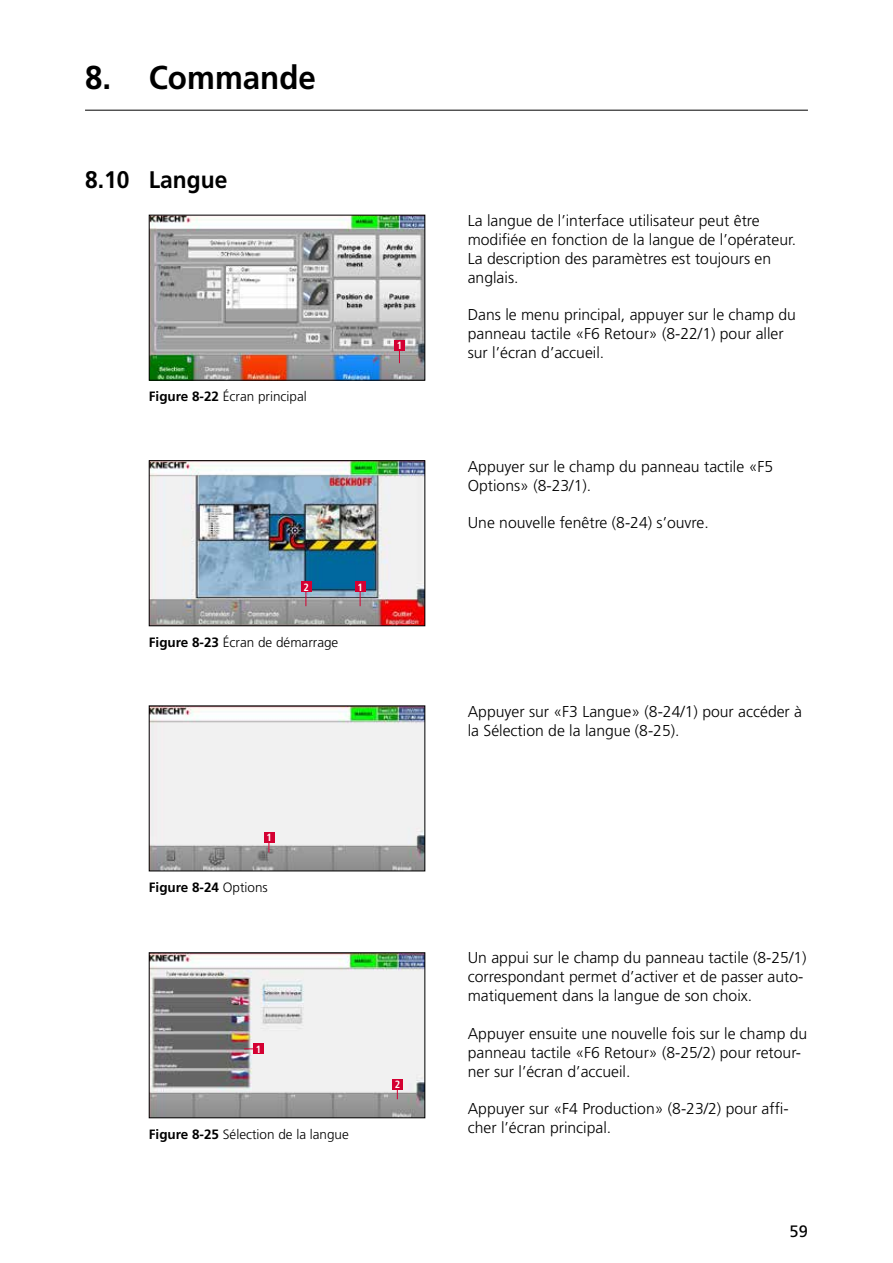
<style>
.page{position:relative;width:893px;height:1263px;background:#fff}
.page>*{position:absolute;margin:0;border:0;box-sizing:border-box;transform-origin:0 0}
.t1{font:700 33px "Frutiger LT";color:#000;scale:.95 1}
.t2{font:700 24px "Frutiger LT";color:#000;scale:.95 1}
.t3{font:16.5px "Frutiger LT";color:#000}
.t4{font:300 15.75px/18.9px "Frutiger LT";color:#000}
.t5{font:300 13.5px "Frutiger LT";color:#000}
.t6{font:700 13.5px "Frutiger LT";color:#000}
.t7{font:700 condensed 10.5px "Frutiger LT";color:#fff}
.s1{font-weight:700}
.s2{font-weight:300}
</style>
<div class="page">
<img style="left:151px;top:954px;width:272px;height:162px">
<div style="left:149px;top:952px;width:276px;height:166px;border:1px solid #000"></div>
<hr style="left:85px;top:110px;width:723px;height:1px;background:#000">
<img style="left:151px;top:217px;width:272px;height:162px">
<div style="left:149px;top:215px;width:276px;height:166px;border:1px solid #000"></div>
<img style="left:151px;top:462px;width:272px;height:162px">
<div style="left:149px;top:460px;width:276px;height:166px;border:1px solid #000"></div>
<img style="left:151px;top:707px;width:272px;height:162px">
<div style="left:394px;top:340px;width:11px;height:11px;background:#d40032"></div>
<svg style="left:399px;top:351px;width:1px;height:12px"></svg>
<div style="left:355px;top:581px;width:11px;height:11px;background:#d40032"></div>
<svg style="left:360px;top:592px;width:1px;height:14px"></svg>
<div style="left:301px;top:581px;width:10px;height:11px;background:#d40032"></div>
<svg style="left:306px;top:592px;width:1px;height:14px"></svg>
<div style="left:264px;top:832px;width:10px;height:11px;background:#d40032"></div>
<div style="left:392px;top:1079px;width:11px;height:10px;background:#d40032"></div>
<div style="left:253px;top:1043px;width:11px;height:11px;background:#d40032"></div>
<h1 class="t1" style="left:85px;top:58px;width:245px">8. Commande</h1>
<h2 class="t2" style="left:85px;top:166px;width:151px">8.10 Langue</h2>
<p class="t5" style="left:149px;top:389px;width:160px"><span class="s1">Figure 8-22</span> Écran principal</p>
<p class="t7" style="left:397px;top:340px;width:7px">1</p>
<p class="t7" style="left:303px;top:581px;width:7px">2</p>
<p class="t7" style="left:358px;top:581px;width:7px">1</p>
<p class="t5" style="left:149px;top:635px;width:191px"><span class="s1">Figure 8-23</span> Écran de démarrage</p>
<p class="t7" style="left:266px;top:831px;width:7px">1</p>
<p class="t6" style="left:149px;top:879px;width:121px">Figure 8-24 <span class="s2">Options</span></p>
<p class="t7" style="left:256px;top:1043px;width:7px">1</p>
<p class="t5" style="left:149px;top:1126px;width:202px"><span class="s1">Figure 8-25</span> Sélection de la langue</p>
<p class="t7" style="left:395px;top:1078px;width:7px">2</p>
<p class="t4" style="left:468px;top:211px;width:330px">La langue de l’interface utilisateur peut être modifiée en fonction de la langue de l’opérateur.<br>La description des paramètres est toujours en anglais.</p>
<p class="t4" style="left:468px;top:306px;width:330px">Dans le menu principal, appuyer sur le champ du panneau tactile «F6 Retour» (8-22/1) pour aller sur l’écran d’accueil.</p>
<p class="t4" style="left:468px;top:457px;width:307px">Appuyer sur le champ du panneau tactile «F5<br>Options» (8-23/1).</p>
<p class="t4" style="left:468px;top:514px;width:242px">Une nouvelle fenêtre (8-24) s’ouvre.</p>
<p class="t4" style="left:468px;top:703px;width:336px">Appuyer sur «F3 Langue» (8-24/1) pour accéder à la Sélection de la langue (8-25).</p>
<p class="t4" style="left:468px;top:948px;width:340px">Un appui sur le champ du panneau tactile (8-25/1) correspondant permet d’activer et de passer auto&shy;matiquement dans la langue de son choix.</p>
<p class="t4" style="left:468px;top:1024px;width:341px">Appuyer ensuite une nouvelle fois sur le champ du panneau tactile «F6 Retour» (8-25/2) pour retour&shy;ner sur l’écran d’accueil.</p>
<p class="t4" style="left:468px;top:1100px;width:322px">Appuyer sur «F4 Production» (8-23/2) pour affi&shy;cher l’écran principal.</p>
<p class="t3" style="left:790px;top:1222px;width:20px">59</p>
</div>
